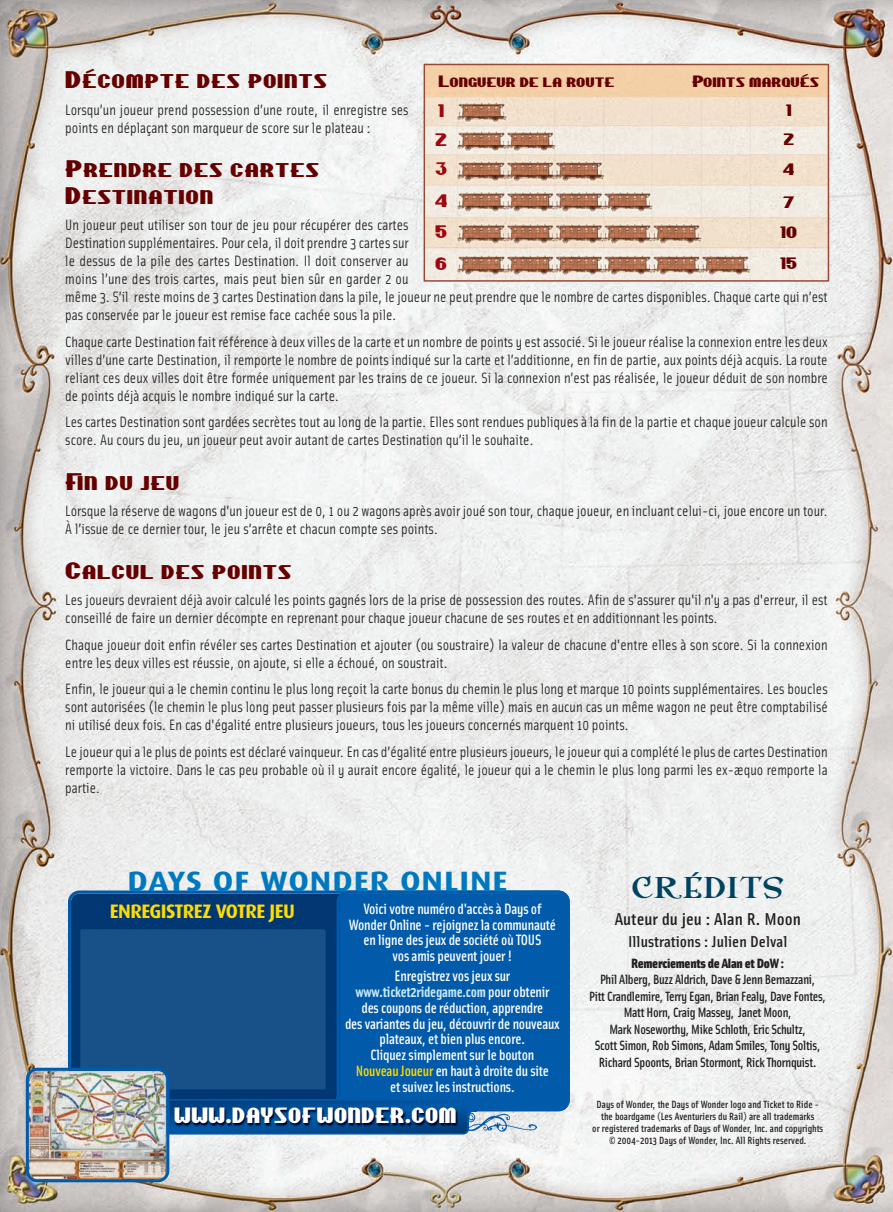
<style>
.page{position:relative;width:893px;height:1212px;background:#fff}
.page>*{position:absolute;margin:0;border:0;box-sizing:border-box;transform-origin:0 0}
.t1{font:700 28.05px "Dax";letter-spacing:.03em;color:#0078c0;scale:1.18 1}
.t2{font:25.5px "Shangri La NF Small Caps";letter-spacing:.035em;color:#004361;scale:1.18 1}
.t3{font:20.4px/26.5px "Chippewa Falls NF";letter-spacing:.035em;color:#600;scale:1.18 1}
.t4{font:700 19.5px "Dax";letter-spacing:-.03em;color:#ffdc01}
.t5{font:18.75px "Chippewa Falls NF";letter-spacing:.035em;color:#fff;scale:1.05 1}
.t6{font:500 17.25px "Solex";color:#231f20;scale:1.1 1}
.t7{font:500 15.75px "Solex";color:#231f20;scale:1.1 1}
.t8{font:15.3px/31.8px "Chippewa Falls NF";color:#9d070d;scale:1.18 1}
.t9{font:15px/18px "Solex";color:#231f20}
.t10{font:500 15px/15.8px "Solex";letter-spacing:-.015em;color:#fff;text-align:center}
.t11{font:13.95px/29.2px "Chippewa Falls NF";color:#600;scale:1.18 1}
.t12{font:500 13.5px/16.5px "Solex";letter-spacing:-.025em;color:#231f20;text-align:center}
.t13{font:900 13.5px "Solex";letter-spacing:-.025em;color:#231f20}
.t14{font:500 10.5px/12px "Solex";color:#231f20;text-align:center}
.s1{font-weight:700;color:#c6eafa}
.s2{color:#ffdc01}
</style>
<div class="page">
<img style="left:0;top:0;width:893px;height:1212px">
<img style="left:427px;top:67px;width:399px;height:212px">
<div style="left:424px;top:64px;width:405px;height:218px;border:2px solid #954a35"></div>
<svg style="left:68px;top:890px;width:269px;height:39px;background:#063e7b"></svg>
<div style="left:337px;top:890px;width:233px;height:221px;background:#015aaa"></div>
<img style="left:476px;top:1099px;width:61px;height:35px">
<svg style="left:26px;top:929px;width:450px;height:253px;background:#4b78a3"></svg>
<h3 class="t3" style="left:65px;top:68px;width:224px">Décompte des points</h3>
<p class="t9" style="left:65px;top:102px;width:345px">Lorsqu’un joueur prend possession d’une route, il enregistre ses points en déplaçant son marqueur de score sur le plateau :</p>
<h3 class="t3" style="left:65px;top:157px;width:217px">Prendre des cartes<br>Destination</h3>
<p class="t9" style="left:65px;top:218px;width:764px">Un joueur peut utiliser son tour de jeu pour récupérer des cartes<br>Destination supplémentaires. Pour cela, il doit prendre 3 cartes sur<br>le dessus de la pile des cartes Destination. Il doit conserver au<br>moins l’une des trois cartes, mais peut bien sûr en garder 2 ou<br>même 3. S’il reste moins de 3 cartes Destination dans la pile, le joueur ne peut prendre que le nombre de cartes disponibles. Chaque carte qui n’est pas conservée par le joueur est remise face cachée sous la pile.</p>
<p class="t9" style="left:65px;top:334px;width:764px;text-align:justify">Chaque carte Destination fait référence à deux villes de la carte et un nombre de points y est associé. Si le joueur réalise la connexion entre les deux villes d’une carte Destination, il remporte le nombre de points indiqué sur la carte et l’additionne, en fin de partie, aux points déjà acquis. La route reliant ces deux villes doit être formée uniquement par les trains de ce joueur. Si la connexion n’est pas réalisée, le joueur déduit de son nombre de points déjà acquis le nombre indiqué sur la carte.</p>
<p class="t9" style="left:65px;top:415px;width:764px">Les cartes Destination sont gardées secrètes tout au long de la partie. Elles sont rendues publiques à la fin de la partie et chaque joueur calcule son score. Au cours du jeu, un joueur peut avoir autant de cartes Destination qu’il le souhaite.</p>
<h3 class="t3" style="left:65px;top:469px;width:98px">Fin du jeu</h3>
<p class="t9" style="left:65px;top:504px;width:764px">Lorsque la réserve de wagons d’un joueur est de 0, 1 ou 2 wagons après avoir joué son tour, chaque joueur, en incluant celui-ci, joue encore un tour.<br>À l’issue de ce dernier tour, le jeu s’arrête et chacun compte ses points.</p>
<h3 class="t3" style="left:65px;top:558px;width:193px">Calcul des points</h3>
<p class="t9" style="left:65px;top:593px;width:764px">Les joueurs devraient déjà avoir calculé les points gagnés lors de la prise de possession des routes. Afin de s'assurer qu'il n'y a pas d'erreur, il est conseillé de faire un dernier décompte en reprenant pour chaque joueur chacune de ses routes et en additionnant les points.</p>
<p class="t9" style="left:65px;top:637px;width:764px">Chaque joueur doit enfin révéler ses cartes Destination et ajouter (ou soustraire) la valeur de chacune d'entre elles à son score. Si la connexion entre les deux villes est réussie, on ajoute, si elle a échoué, on soustrait.</p>
<p class="t9" style="left:65px;top:682px;width:764px;text-align:justify">Enfin, le joueur qui a le chemin continu le plus long reçoit la carte bonus du chemin le plus long et marque 10 points supplémentaires. Les boucles sont autorisées (le chemin le plus long peut passer plusieurs fois par la même ville) mais en aucun cas un même wagon ne peut être comptabilisé ni utilisé deux fois. En cas d'égalité entre plusieurs joueurs, tous les joueurs concernés marquent 10 points.</p>
<p class="t9" style="left:65px;top:744px;width:764px;text-align:justify">Le joueur qui a le plus de points est déclaré vainqueur. En cas d’égalité entre plusieurs joueurs, le joueur qui a complété le plus de cartes Destination remporte la victoire. Dans le cas peu probable où il y aurait encore égalité, le joueur qui a le chemin le plus long parmi les ex-æquo remporte la partie.</p>
<p class="t11" style="left:439px;top:67px;width:150px">Longueur de la route</p>
<p class="t11" style="left:692px;top:68px;width:109px">Points marqués</p>
<p class="t11" style="left:783px;top:97px;width:11px">1<br>2<br>4</p>
<p class="t11" style="left:783px;top:188px;width:12px">7</p>
<p class="t11" style="left:780px;top:219px;width:16px">10</p>
<p class="t11" style="left:780px;top:250px;width:16px">15</p>
<p class="t8" style="left:438px;top:96px;width:7px">1</p>
<p class="t8" style="left:435px;top:126px;width:12px;line-height:29.7px">2<br>3</p>
<p class="t8" style="left:435px;top:186px;width:12px;text-align:justify">4<br>5<br>6</p>
<h1 class="t1" style="left:128px;top:868px;width:324px">DAYS OF WONDER ONLINE</h1>
<p class="t10" style="left:349px;top:902px;width:209px">Voici votre numéro d'accès à Days of Wonder Online - rejoignez la communauté en ligne des jeux de société où TOUS<br>vos amis peuvent jouer !</p>
<p class="t10" style="left:345px;top:969px;width:216px">Enregistrez vos jeux sur <span class="s1">www.ticket2ridegame.com</span> pour obtenir des coupons de réduction, apprendre<br>des variantes du jeu, découvrir de nouveaux plateaux, et bien plus encore.<br>Cliquez simplement sur le bouton<br><span class="s2">Nouveau Joueur</span> en haut à droite du site<br>et suivez les instructions.</p>
<p class="t5" style="left:174px;top:1106px;width:270px">WWW.DAYSOFWONDER.COM</p>
<h3 class="t4" style="left:110px;top:902px;width:187px">ENREGISTREZ VOTRE JEU</h3>
<h2 class="t2" style="left:632px;top:874px;width:130px">CRÉDITS</h2>
<p class="t6" style="left:615px;top:913px;width:171px">Auteur du jeu : Alan R. Moon</p>
<p class="t7" style="left:628px;top:936px;width:146px">Illustrations : Julien Delval</p>
<p class="t13" style="left:631px;top:958px;width:155px">Remerciements de Alan et DoW :</p>
<p class="t12" style="left:589px;top:972px;width:238px">Phil Alberg, Buzz Aldrich, Dave &amp; Jenn Bernazzani,<br>Pitt Crandlemire, Terry Egan, Brian Fealy, Dave Fontes, Matt Horn, Craig Massey, Janet Moon,<br>Mark Noseworthy, Mike Schloth, Eric Schultz,<br>Scott Simon, Rob Simons, Adam Smiles, Tony Soltis, Richard Spoonts, Brian Stormont, Rick Thornquist.</p>
<p class="t14" style="left:592px;top:1099px;width:233px">Days of Wonder, the Days of Wonder logo and Ticket to Ride - the boardgame (Les Aventuriers du Rail) are all trademarks<br>or registered trademarks of Days of Wonder, Inc. and copyrights © 2004-2013 Days of Wonder, Inc. All Rights reserved.</p>
</div>
